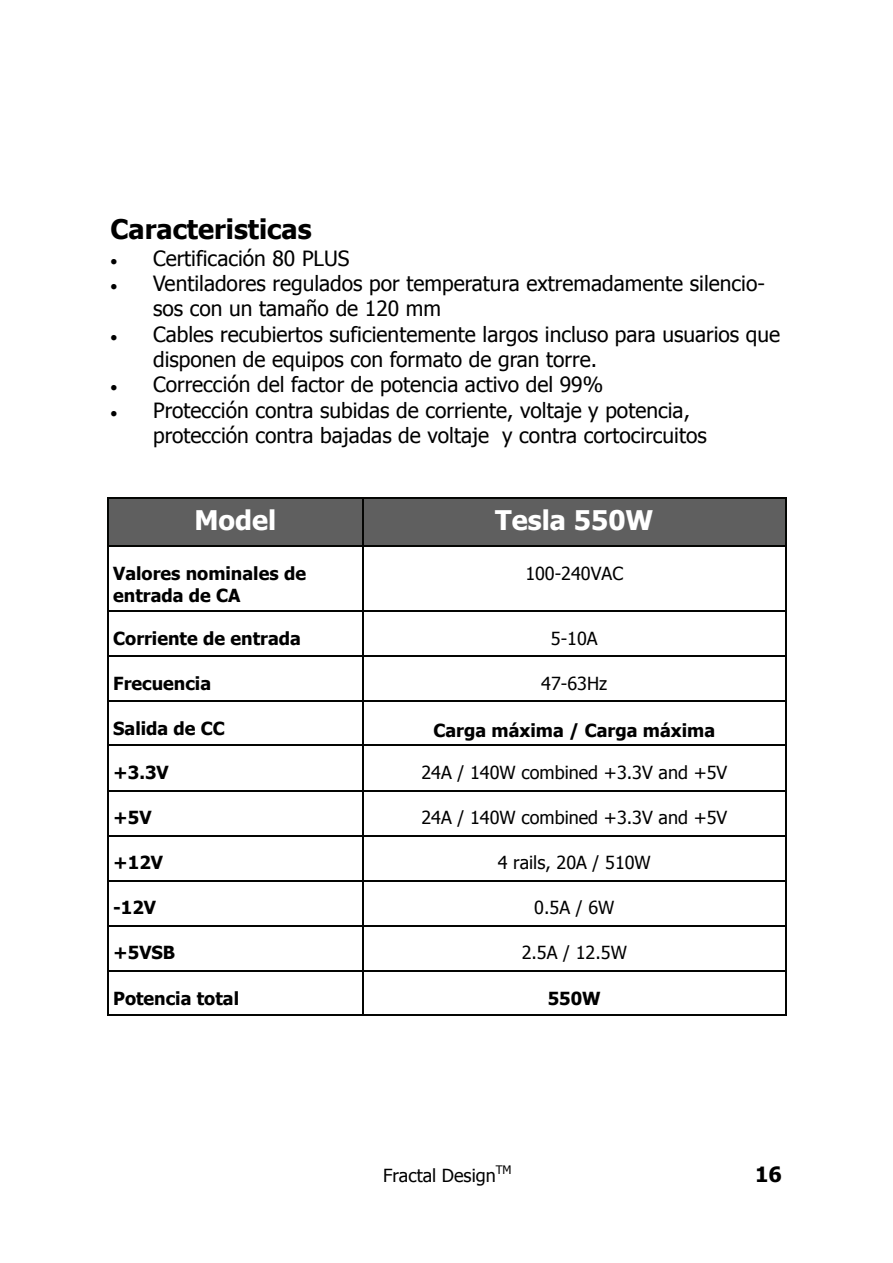
<style>
.page{position:relative;width:893px;height:1263px;background:#fff}
.page>*{position:absolute;margin:0;border:0;box-sizing:border-box;transform-origin:0 0}
.t1{font:700 27px "Tahoma";color:#000}
.t2{font:700 27px "Tahoma";color:#fff}
.t3{font:21px/25.3px "Tahoma";color:#000}
.t4{font:700 21px "Tahoma";color:#000}
.t5{font:700 18px/21.8px "Tahoma";color:#000}
.t6{font:18px "Tahoma";color:#000}
</style>
<div class="page">
<div style="left:107px;top:498px;width:256px;height:48px;background:#5f5f5f"></div>
<div style="left:363px;top:498px;width:424px;height:48px;background:#5f5f5f"></div>
<hr style="left:107px;top:498px;width:2px;height:48px;background:#040503">
<hr style="left:362px;top:499px;width:1px;height:47px;background:#040503">
<hr style="left:785px;top:498px;width:2px;height:48px;background:#040503">
<hr style="left:107px;top:546px;width:2px;height:468px;background:#040503">
<hr style="left:362px;top:547px;width:1px;height:467px;background:#040503">
<hr style="left:785px;top:546px;width:2px;height:468px;background:#040503">
<hr style="left:107px;top:498px;width:680px;height:1px;background:#040503">
<hr style="left:109px;top:546px;width:676px;height:1px;background:#040503">
<hr style="left:109px;top:610px;width:676px;height:2px;background:#040503">
<hr style="left:109px;top:655px;width:676px;height:2px;background:#040503">
<hr style="left:109px;top:700px;width:676px;height:2px;background:#040503">
<hr style="left:109px;top:745px;width:676px;height:1px;background:#040503">
<hr style="left:109px;top:790px;width:676px;height:1px;background:#040503">
<hr style="left:109px;top:835px;width:676px;height:1px;background:#040503">
<hr style="left:109px;top:880px;width:676px;height:1px;background:#040503">
<hr style="left:109px;top:925px;width:676px;height:1px;background:#040503">
<hr style="left:109px;top:970px;width:676px;height:1px;background:#040503">
<hr style="left:107px;top:1014px;width:680px;height:2px;background:#040503">
<p class="t1" style="left:111px;top:212px;width:202px">Caracteristicas</p>
<p class="t3" style="left:111px;top:245px;width:240px">• Certificación 80 PLUS</p>
<p class="t3" style="left:153px;top:270px;width:613px;text-indent:-42px">• Ventiladores regulados por temperatura extremadamente silencio&shy;sos con un tamaño de 120 mm</p>
<p class="t3" style="left:153px;top:321px;width:629px;text-indent:-42px">• Cables recubiertos suficientemente largos incluso para usuarios que disponen de equipos con formato de gran torre.</p>
<p class="t3" style="left:111px;top:371px;width:494px">• Corrección del factor de potencia activo del 99%</p>
<p class="t3" style="left:153px;top:397px;width:555px;text-indent:-42px">• Protección contra subidas de corriente, voltaje y potencia, protección contra bajadas de voltaje y contra cortocircuitos</p>
<p class="t2" style="left:194px;top:503px;width:83px">Model</p>
<p class="t2" style="left:495px;top:503px;width:160px">Tesla 550W</p>
<p class="t5" style="left:113px;top:562px;width:194px">Valores nominales de entrada de CA</p>
<p class="t6" style="left:525px;top:562px;width:99px">100-240VAC</p>
<p class="t5" style="left:113px;top:627px;width:189px">Corriente de entrada</p>
<p class="t6" style="left:551px;top:627px;width:48px">5-10A</p>
<p class="t5" style="left:113px;top:672px;width:99px">Frecuencia</p>
<p class="t6" style="left:541px;top:672px;width:67px">47-63Hz</p>
<p class="t5" style="left:113px;top:717px;width:113px">Salida de CC</p>
<p class="t5" style="left:433px;top:719px;width:283px">Carga máxima / Carga máxima</p>
<p class="t5" style="left:113px;top:761px;width:57px">+3.3V</p>
<p class="t6" style="left:421px;top:761px;width:307px">24A / 140W combined +3.3V and +5V</p>
<p class="t5" style="left:113px;top:806px;width:40px">+5V</p>
<p class="t6" style="left:421px;top:806px;width:307px">24A / 140W combined +3.3V and +5V</p>
<p class="t5" style="left:113px;top:851px;width:51px">+12V</p>
<p class="t6" style="left:498px;top:851px;width:155px">4 rails, 20A / 510W</p>
<p class="t5" style="left:113px;top:896px;width:44px">-12V</p>
<p class="t6" style="left:534px;top:896px;width:82px">0.5A / 6W</p>
<p class="t5" style="left:113px;top:941px;width:64px">+5VSB</p>
<p class="t6" style="left:522px;top:941px;width:107px">2.5A / 12.5W</p>
<p class="t5" style="left:113px;top:987px;width:127px">Potencia total</p>
<p class="t5" style="left:548px;top:987px;width:54px">550W</p>
<p class="t6" style="left:383px;top:1164px;width:130px">Fractal Design<sup>TM</sup></p>
<p class="t4" style="left:755px;top:1161px;width:28px">16</p>
</div>
